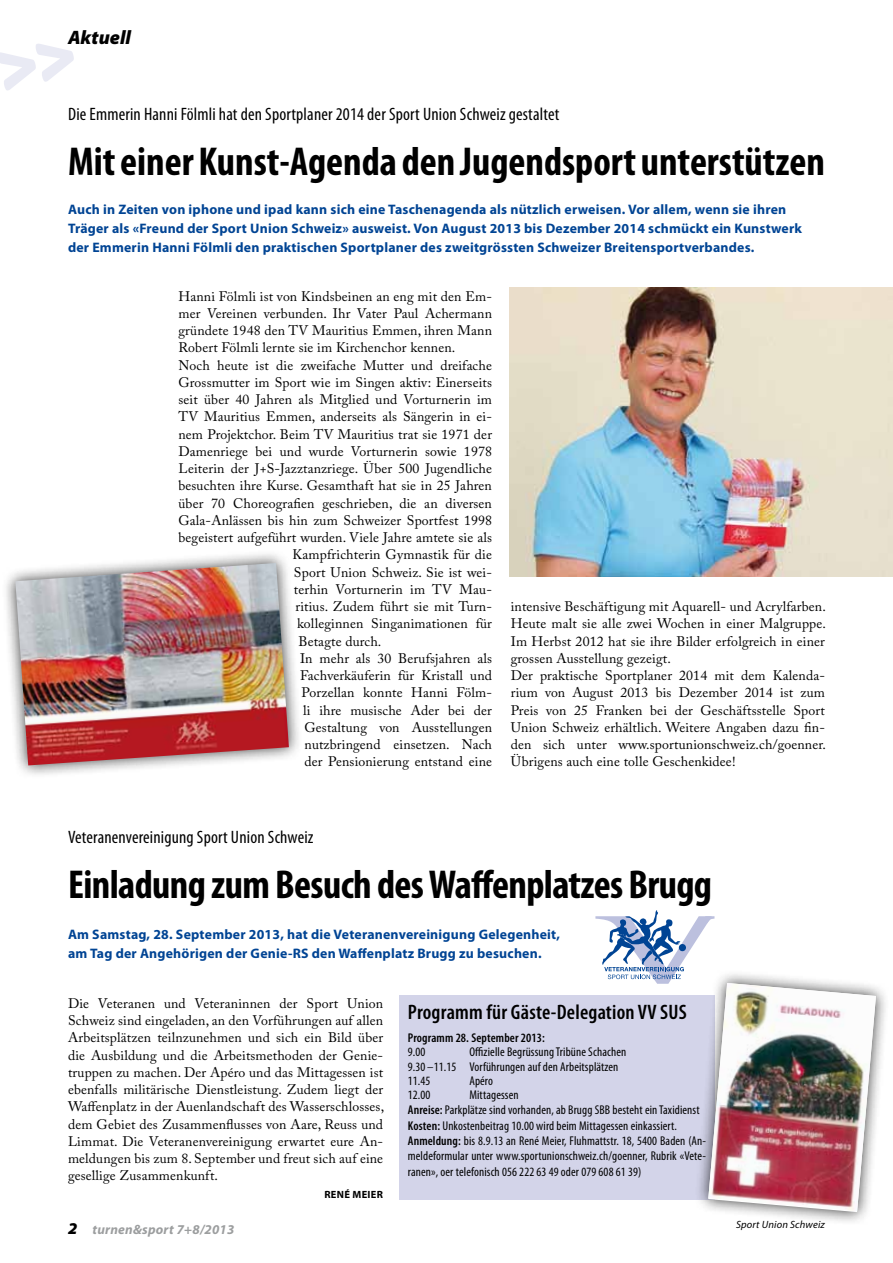
<style>
.page{position:relative;width:893px;height:1263px;background:#fff}
.page>*{position:absolute;margin:0;border:0;box-sizing:border-box;transform-origin:0 0}
.t1{font:700 condensed 40.5px "Myriad Pro";letter-spacing:-.005em;color:#000}
.t2{font:600 condensed 21px "Myriad Pro";letter-spacing:.01em;color:#000}
.t3{font:italic 900 19.5px "Myriad Pro";color:#000}
.t4{font:condensed 18px "Myriad Pro";letter-spacing:.01em;color:#000}
.t5{font:13.8px/17.2px "Adobe Caslon Pro";letter-spacing:.01em;color:#000}
.t6{font:700 13.8px/18.8px "Myriad Pro";letter-spacing:.015em;color:#004494}
.t7{font:italic 700 13.5px "Myriad Pro";letter-spacing:.015em;color:#9c9e9f}
.t8{font:condensed 12.75px/15.3px "Myriad Pro";letter-spacing:.01em;color:#000}
.t9{font:600 condensed 12.75px "Myriad Pro";letter-spacing:.01em;color:#000}
.t10{font:italic 10.5px "Myriad Pro";letter-spacing:.015em;color:#000}
.t11{font:700 10.5px "Myriad Pro";letter-spacing:.03em;color:#000}
.s1{font-weight:600}
.s2{font-weight:900;font-size:16.5px;color:#000}
</style>
<div class="page">
<div style="left:2px;top:549px;width:300px;height:230px;background:#000;opacity:.75"></div>
<img style="left:15px;top:563px;width:274px;height:202px">
<img style="left:510px;top:287px;width:383px;height:289px">
<svg style="left:0;top:44px;width:74px;height:47px"></svg>
<div style="left:399px;top:995px;width:315px;height:204px;background:#d3d4e9"></div>
<div style="left:694px;top:969px;width:195px;height:257px;background:#000;opacity:.75"></div>
<svg style="left:595px;top:910px;width:281px;height:302px"></svg>
<img style="left:708px;top:983px;width:168px;height:228px">
<h3 class="t3" style="left:68px;top:27px;width:65px">Aktuell</h3>
<h3 class="t4" style="left:68px;top:103px;width:493px">Die Emmerin Hanni Fölmli hat den Sportplaner 2014 der Sport Union Schweiz gestaltet</h3>
<h1 class="t1" style="left:68px;top:136px;width:758px">Mit einer Kunst-Agenda den Jugendsport unterstützen</h1>
<p class="t6" style="left:68px;top:200px;width:735px">Auch in Zeiten von iphone und ipad kann sich eine Taschenagenda als nützlich erweisen. Vor allem, wenn sie ihren<br>Träger als «Freund der Sport Union Schweiz» ausweist. Von August 2013 bis Dezember 2014 schmückt ein Kunstwerk der Emmerin Hanni Fölmli den praktischen Sportplaner des zweitgrössten Schweizer Breitensportverbandes.</p>
<p class="t5" style="left:178px;top:287px;width:315px">Hanni Fölmli ist von Kindsbeinen an eng mit den Em-</p>
<p class="t5" style="left:178px;top:304px;width:315px">mer Vereinen verbunden. Ihr Vater Paul Achermann</p>
<p class="t5" style="left:178px;top:322px;width:315px">gründete 1948 den TV Mauritius Emmen, ihren Mann</p>
<p class="t5" style="left:178px;top:339px;width:278px">Robert Fölmli lernte sie im Kirchenchor kennen.</p>
<p class="t5" style="left:178px;top:356px;width:315px">Noch heute ist die zweifache Mutter und dreifache</p>
<p class="t5" style="left:178px;top:373px;width:315px">Grossmutter im Sport wie im Singen aktiv: Einerseits</p>
<p class="t5" style="left:178px;top:391px;width:315px">seit über 40 Jahren als Mitglied und Vorturnerin im</p>
<p class="t5" style="left:178px;top:408px;width:315px">TV Mauritius Emmen, anderseits als Sängerin in ei-</p>
<p class="t5" style="left:178px;top:425px;width:315px">nem Projektchor. Beim TV Mauritius trat sie 1971 der</p>
<p class="t5" style="left:178px;top:442px;width:315px">Damenriege bei und wurde Vorturnerin sowie 1978</p>
<p class="t5" style="left:178px;top:460px;width:315px">Leiterin der J+S-Jazztanzriege. Über 500 Jugendliche</p>
<p class="t5" style="left:178px;top:477px;width:315px">besuchten ihre Kurse. Gesamthaft hat sie in 25 Jahren</p>
<p class="t5" style="left:178px;top:494px;width:315px">über 70 Choreografien geschrieben, die an diversen</p>
<p class="t5" style="left:178px;top:511px;width:315px">Gala-Anlässen bis hin zum Schweizer Sportfest 1998</p>
<p class="t5" style="left:178px;top:529px;width:315px">begeistert aufgeführt wurden. Viele Jahre amtete sie als</p>
<p class="t5" style="left:292px;top:546px;width:201px">Kampfrichterin Gymnastik für die</p>
<p class="t5" style="left:294px;top:563px;width:199px">Sport Union Schweiz. Sie ist wei-</p>
<p class="t5" style="left:294px;top:580px;width:200px">terhin Vorturnerin im TV Mau-</p>
<p class="t5" style="left:295px;top:598px;width:198px">ritius. Zudem führt sie mit Turn-</p>
<p class="t5" style="left:297px;top:615px;width:197px">kolleginnen Singanimationen für</p>
<p class="t5" style="left:298px;top:632px;width:84px">Betagte durch.</p>
<p class="t5" style="left:300px;top:649px;width:193px">In mehr als 30 Berufsjahren als</p>
<p class="t5" style="left:300px;top:667px;width:193px">Fachverkäuferin für Kristall und</p>
<p class="t5" style="left:301px;top:684px;width:192px">Porzellan konnte Hanni Fölm-</p>
<p class="t5" style="left:303px;top:701px;width:190px">li ihre musische Ader bei der</p>
<p class="t5" style="left:304px;top:718px;width:189px">Gestaltung von Ausstellungen</p>
<p class="t5" style="left:304px;top:736px;width:189px">nutzbringend einsetzen. Nach</p>
<p class="t5" style="left:304px;top:753px;width:189px">der Pensionierung entstand eine</p>
<p class="t5" style="left:511px;top:598px;width:317px">intensive Beschäftigung mit Aquarell- und Acrylfarben.<br>Heute malt sie alle zwei Wochen in einer Malgruppe.<br>Im Herbst 2012 hat sie ihre Bilder erfolgreich in einer grossen Ausstellung gezeigt.<br>Der praktische Sportplaner 2014 mit dem Kalenda&shy;rium von August 2013 bis Dezember 2014 ist zum Preis von 25 Franken bei der Geschäftsstelle Sport Union Schweiz erhältlich. Weitere Angaben dazu fin&shy;den sich unter www.sportunionschweiz.ch/goenner.<br>Übrigens auch eine tolle Geschenkidee!</p>
<h3 class="t4" style="left:68px;top:826px;width:247px">Veteranenvereinigung Sport Union Schweiz</h3>
<h1 class="t1" style="left:68px;top:859px;width:645px">Einladung zum Besuch des Waffenplatzes Brugg</h1>
<p class="t6" style="left:68px;top:924px;width:493px">Am Samstag, 28. September 2013, hat die Veteranenvereinigung Gelegenheit, am Tag der Angehörigen der Genie-RS den Waffenplatz Brugg zu besuchen.</p>
<p class="t5" style="left:68px;top:994px;width:318px;text-align:justify">Die Veteranen und Veteraninnen der Sport Union Schweiz sind eingeladen, an den Vorführungen auf allen Arbeitsplätzen teilnzunehmen und sich ein Bild über die Ausbildung und die Arbeitsmethoden der Genie&shy;truppen zu machen. Der Apéro und das Mittagessen ist ebenfalls militärische Dienstleistung. Zudem liegt der Waffenplatz in der Auenlandschaft des Wasserschlosses, dem Gebiet des Zusammenflusses von Aare, Reuss und Limmat. Die Veteranenvereinigung erwartet eure An&shy;meldungen bis zum 8. September und freut sich auf eine gesellige Zusammenkunft.</p>
<p class="t11" style="left:324px;top:1187px;width:54px">René Meier</p>
<h2 class="t2" style="left:408px;top:1001px;width:280px">Programm für Gäste-Delegation VV SUS</h2>
<p class="t9" style="left:408px;top:1031px;width:139px">Programm 28. September 2013:</p>
<p class="t8" style="left:408px;top:1044px;width:19px">9.00</p>
<p class="t8" style="left:408px;top:1045px;width:220px;line-height:14.2px;text-indent:62px">Offizielle Begrüssung Tribüne Schachen<br>9.30 –11.15 Vorführungen auf den Arbeitsplätzen<br>11.45</p>
<p class="t8" style="left:469px;top:1073px;width:25px">Apéro</p>
<p class="t8" style="left:408px;top:1087px;width:300px;text-indent:62px">Mittagessen<br><span class="s1">Anreise:</span> Parkplätze sind vorhanden, ab Brugg SBB besteht ein Taxidienst <span class="s1">Kosten:</span> Unkostenbeitrag 10.00 wird beim Mittagessen einkassiert.<br><span class="s1">Anmeldung:</span> bis 8.9.13 an René Meier, Fluhmattstr. 18, 5400 Baden (An&shy;meldeformular unter www.sportunionschweiz.ch/goenner, Rubrik «Vete&shy;ranen», oer telefonisch 056 222 63 49 oder 079 608 61 39)</p>
<p class="t8" style="left:408px;top:1087px;width:24px">12.00</p>
<p class="t7" style="left:68px;top:1222px;width:168px"><span class="s2">2</span> turnen&amp;sport 7+8/2013</p>
<p class="t10" style="left:736px;top:1218px;width:90px">Sport Union Schweiz</p>
</div>
